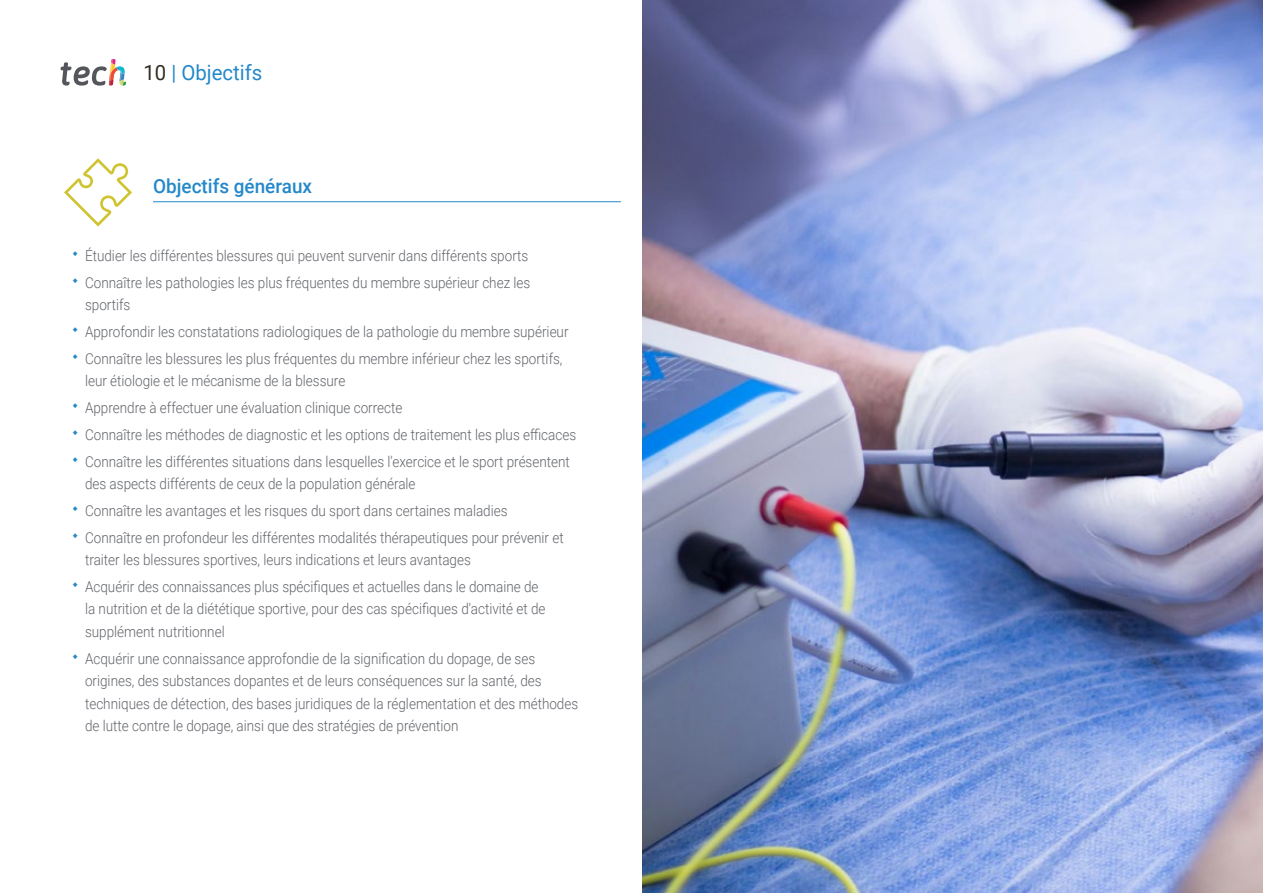
<style>
.page{position:relative;width:1263px;height:893px;background:#fff}
.page>*{position:absolute;margin:0;border:0;box-sizing:border-box;transform-origin:0 0}
.t1{font:21px "Roboto";color:#2488c9}
.t2{font:500 19.5px "Roboto";color:#2488c9}
.t3{font:300 15px/26.7px "Roboto";color:#61646a;scale:.9 1}
.s1{color:#312e20}
</style>
<div class="page">
<hr style="left:153px;top:201px;width:468px;height:1px;background:#2488c9">
<svg style="left:64px;top:158px;width:68px;height:69px"></svg>
<img style="left:642px;top:0;width:621px;height:893px">
<svg style="left:61px;top:59px;width:65px;height:27px"></svg>
<h1 class="t1" style="left:144px;top:57px;width:120px"><span class="s1">10</span> | Objectifs</h1>
<h2 class="t2" style="left:153px;top:173px;width:160px">Objectifs généraux</h2>
<p class="t3" style="left:85px;top:242px;width:496px">Étudier les différentes blessures qui peuvent survenir dans différents sports<br>Connaître les pathologies les plus fréquentes du membre supérieur chez les</p>
<p class="t3" style="left:85px;top:291px;width:539px">sportifs<br>Approfondir les constatations radiologiques de la pathologie du membre supérieur<br>Connaître les blessures les plus fréquentes du membre inférieur chez les sportifs,</p>
<p class="t3" style="left:85px;top:367px;width:547px">leur étiologie et le mécanisme de la blessure<br>Apprendre à effectuer une évaluation clinique correcte<br>Connaître les méthodes de diagnostic et les options de traitement les plus efficaces Connaître les différentes situations dans lesquelles l'exercice et le sport présentent</p>
<p class="t3" style="left:85px;top:470px;width:533px">des aspects différents de ceux de la population générale<br>Connaître les avantages et les risques du sport dans certaines maladies<br>Connaître en profondeur les différentes modalités thérapeutiques pour prévenir et</p>
<p class="t3" style="left:85px;top:546px;width:505px">traiter les blessures sportives, leurs indications et leurs avantages<br>Acquérir des connaissances plus spécifiques et actuelles dans le domaine de</p>
<p class="t3" style="left:85px;top:597px;width:513px;line-height:22.5px">la nutrition et de la diététique sportive, pour des cas spécifiques d'activité et de supplément nutritionnel</p>
<p class="t3" style="left:85px;top:646px;width:549px;line-height:22.5px">Acquérir une connaissance approfondie de la signification du dopage, de ses origines, des substances dopantes et de leurs conséquences sur la santé, des techniques de détection, des bases juridiques de la réglementation et des méthodes de lutte contre le dopage, ainsi que des stratégies de prévention</p>
</div>
